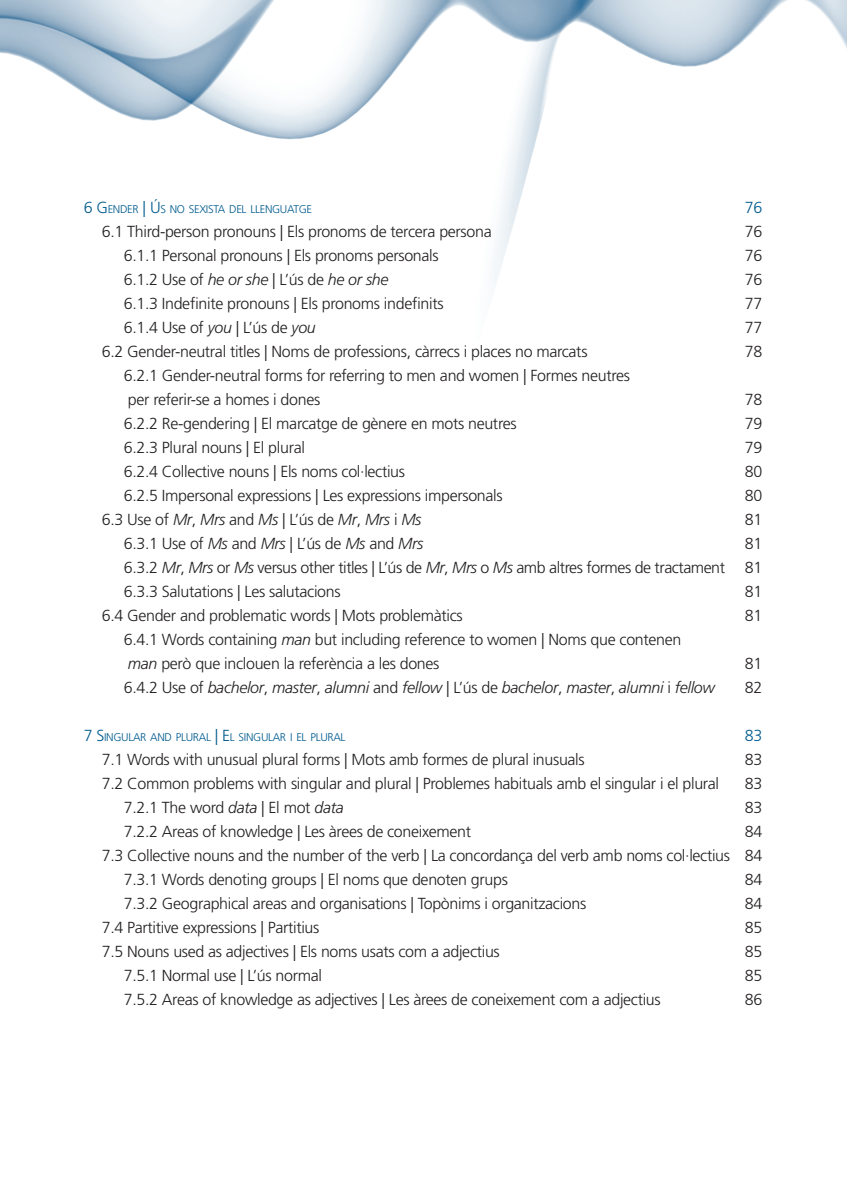
<style>
.page{position:relative;width:847px;height:1188px;background:#fff}
.page>*{position:absolute;margin:0;border:0;box-sizing:border-box;transform-origin:0 0}
.t1{font:300 16px/24px "Frutiger LT";letter-spacing:-.02em;color:#231f20}
.t2{font:italic 300 16px "Frutiger LT";letter-spacing:-.02em;color:#231f20}
.t3{font:300 16px "Frutiger LT";color:#005b8f}
.t4{font:300 11.2px "Frutiger LT";letter-spacing:-.03em;color:#005b8f}
.s1{font-size:16px}
.s2{font-style:italic}
.s3{font-style:normal}
</style>
<div class="page">
<img style="left:0;top:0;width:846px;height:286px">
<p class="t4" style="left:84px;top:203px;width:230px"><span class="s1">6</span> <span class="s1">G</span>ENDER <span class="s1">|</span> <span class="s1">Ú</span> S NO SEXISTA DEL LLENGUATGE</p>
<p class="t3" style="left:744px;top:198px;width:19px">76</p>
<p class="t1" style="left:102px;top:220px;width:391px">6.1 Third-person pronouns | Els pronoms de tercera persona</p>
<p class="t1" style="left:744px;top:220px;width:19px">76</p>
<p class="t1" style="left:124px;top:244px;width:316px">6.1.1 Personal pronouns | Els pronoms personals</p>
<p class="t1" style="left:744px;top:244px;width:19px">76</p>
<p class="t1" style="left:124px;top:268px;width:266px">6.1.2 Use of <span class="s2">he or she</span> | L’ús de <span class="s2">he or she</span></p>
<p class="t1" style="left:744px;top:268px;width:19px">76</p>
<p class="t1" style="left:124px;top:292px;width:321px">6.1.3 Indefinite pronouns | Els pronoms indefinits</p>
<p class="t1" style="left:744px;top:292px;width:19px">77</p>
<p class="t1" style="left:124px;top:316px;width:193px">6.1.4 Use of <span class="s2">you</span> | L’ús de <span class="s2">you</span></p>
<p class="t1" style="left:744px;top:316px;width:19px">77</p>
<p class="t1" style="left:102px;top:340px;width:487px">6.2 Gender-neutral titles | Noms de professions, càrrecs i places no marcats</p>
<p class="t1" style="left:744px;top:340px;width:19px">78</p>
<p class="t1" style="left:124px;top:364px;width:507px">6.2.1 Gender-neutral forms for referring to men and women | Formes neutres per referir-se a homes i dones</p>
<p class="t1" style="left:744px;top:388px;width:19px">78</p>
<p class="t1" style="left:124px;top:412px;width:394px">6.2.2 Re-gendering | El marcatge de gènere en mots neutres</p>
<p class="t1" style="left:744px;top:412px;width:19px">79</p>
<p class="t1" style="left:124px;top:436px;width:183px">6.2.3 Plural nouns | El plural</p>
<p class="t1" style="left:744px;top:436px;width:19px">79</p>
<p class="t1" style="left:124px;top:460px;width:283px">6.2.4 Collective nouns | Els noms col·lectius</p>
<p class="t1" style="left:744px;top:460px;width:19px">80</p>
<p class="t1" style="left:124px;top:484px;width:380px">6.2.5 Impersonal expressions | Les expressions impersonals</p>
<p class="t1" style="left:744px;top:484px;width:19px">80</p>
<p class="t1" style="left:102px;top:508px;width:321px">6.3 Use of <span class="s2">Mr</span>, <span class="s2">Mrs</span> and <span class="s2">Ms</span> | L’ús de <span class="s2">Mr</span>, <span class="s2">Mrs</span> i <span class="s2">Ms</span></p>
<p class="t1" style="left:744px;top:508px;width:19px">81</p>
<p class="t1" style="left:124px;top:532px;width:301px">6.3.1 Use of <span class="s2">Ms</span> and <span class="s2">Mrs</span> | L’ús de <span class="s2">Ms</span> and <span class="s2">Mrs</span></p>
<p class="t1" style="left:124px;top:532px;width:639px;text-align:justify;text-indent:621px">81<br>6.3.2 <span class="s2">Mr</span>, <span class="s2">Mrs</span> or <span class="s2">Ms</span> versus other titles | L’ús de <span class="s2">Mr</span>, <span class="s2">Mrs</span> o <span class="s2">Ms</span> amb altres formes de tractament 81<br>6.3.3 Salutations | Les salutacions</p>
<p class="t1" style="left:744px;top:580px;width:19px">81</p>
<p class="t1" style="left:102px;top:604px;width:362px">6.4 Gender and problematic words | Mots problemàtics</p>
<p class="t1" style="left:744px;top:604px;width:19px">81</p>
<p class="t1" style="left:124px;top:628px;width:559px">6.4.1 Words containing <span class="s2">man</span> but including reference to women | Noms que contenen <span class="s2">man</span> però que inclouen la referència a les dones</p>
<p class="t1" style="left:744px;top:652px;width:19px">81</p>
<p class="t2" style="left:124px;top:678px;width:592px"><span class="s3">6.4.2 Use of</span> bachelor<span class="s3">,</span> master<span class="s3">,</span> alumni <span class="s3">and</span> fellow <span class="s3">| L’ús de</span> bachelor<span class="s3">,</span> master<span class="s3">,</span> alumni <span class="s3">i</span> fellow</p>
<p class="t1" style="left:744px;top:676px;width:19px">82</p>
<p class="t4" style="left:84px;top:731px;width:263px"><span class="s1">7</span> <span class="s1">S</span>INGULAR AND PLURAL <span class="s1">|</span> <span class="s1">E</span>L SINGULAR I EL PLURAL</p>
<p class="t3" style="left:744px;top:726px;width:19px">83</p>
<p class="t1" style="left:102px;top:748px;width:484px">7.1 Words with unusual plural forms | Mots amb formes de plural inusuals</p>
<p class="t1" style="left:744px;top:748px;width:19px">83</p>
<p class="t1" style="left:102px;top:772px;width:618px">7.2 Common problems with singular and plural | Problemes habituals amb el singular i el plural</p>
<p class="t1" style="left:744px;top:772px;width:19px">83</p>
<p class="t1" style="left:124px;top:796px;width:221px">7.2.1 The word <span class="s2">data</span> | El mot <span class="s2">data</span></p>
<p class="t1" style="left:744px;top:796px;width:19px">83</p>
<p class="t1" style="left:124px;top:820px;width:349px">7.2.2 Areas of knowledge | Les àrees de coneixement</p>
<p class="t1" style="left:744px;top:820px;width:19px">84</p>
<p class="t1" style="left:102px;top:844px;width:661px">7.3 Collective nouns and the number of the verb | La concordança del verb amb noms col·lectius 84</p>
<p class="t1" style="left:124px;top:868px;width:385px">7.3.1 Words denoting groups | El noms que denoten grups</p>
<p class="t1" style="left:744px;top:868px;width:19px">84</p>
<p class="t1" style="left:124px;top:892px;width:464px">7.3.2 Geographical areas and organisations | Topònims i organitzacions</p>
<p class="t1" style="left:744px;top:892px;width:19px">84</p>
<p class="t1" style="left:102px;top:916px;width:219px">7.4 Partitive expressions | Partitius</p>
<p class="t1" style="left:744px;top:916px;width:19px">85</p>
<p class="t1" style="left:102px;top:940px;width:399px">7.5 Nouns used as adjectives | Els noms usats com a adjectius</p>
<p class="t1" style="left:744px;top:940px;width:19px">85</p>
<p class="t1" style="left:124px;top:964px;width:200px">7.5.1 Normal use | L’ús normal</p>
<p class="t1" style="left:744px;top:964px;width:19px">85</p>
<p class="t1" style="left:124px;top:988px;width:538px">7.5.2 Areas of knowledge as adjectives | Les àrees de coneixement com a adjectius</p>
<p class="t1" style="left:744px;top:988px;width:19px">86</p>
</div>
